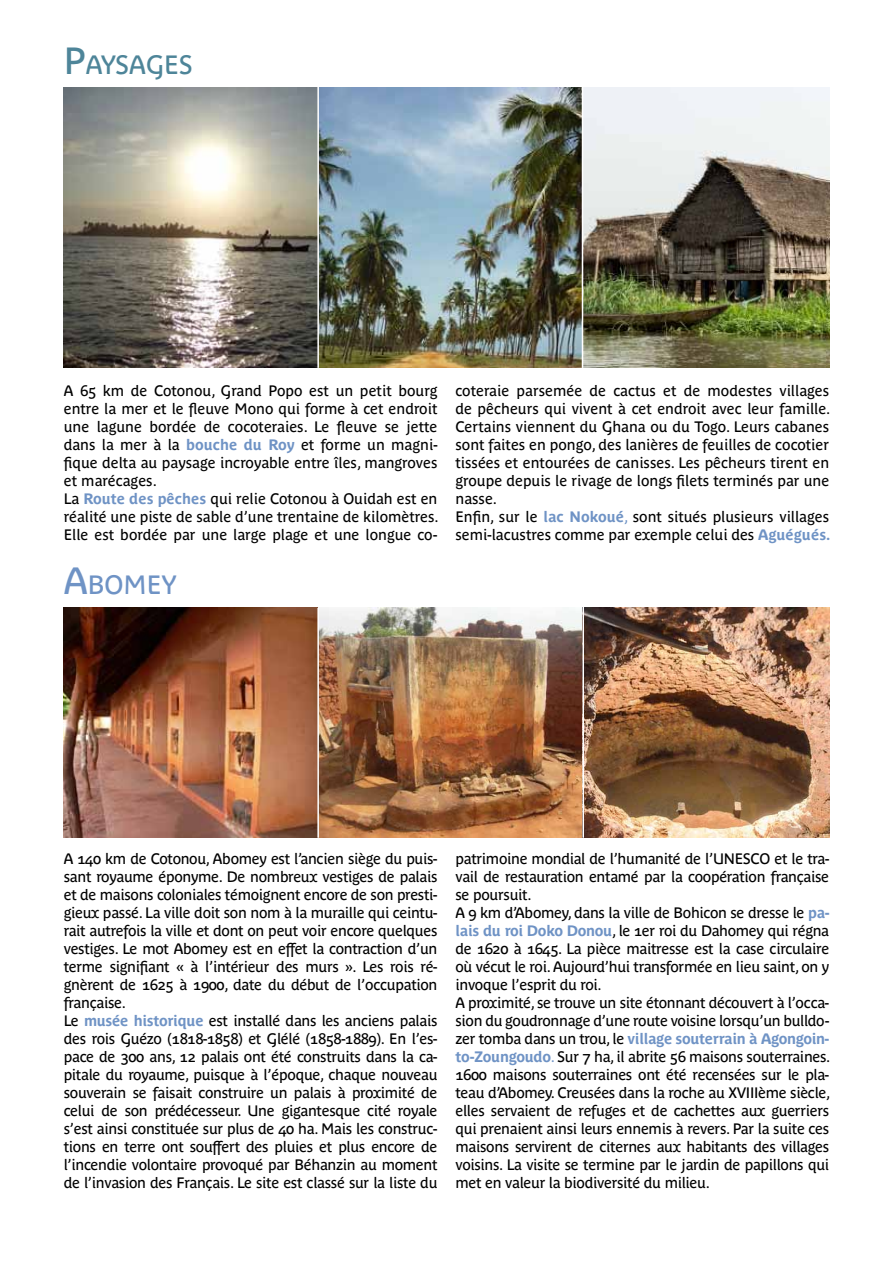
<style>
.page{position:relative;width:893px;height:1263px;background:#fff}
.page>*{position:absolute;margin:0;border:0;box-sizing:border-box;transform-origin:0 0}
.t1{font:26.25px "Parisine Plus Std";color:#4e8599}
.t2{font:26.25px "Parisine Plus Std";color:#6f93c5}
.t3{font:15px/18px "Parisine Plus Std";letter-spacing:-.02em;color:#000}
.t4{font:15px/18px "Parisine Plus Std";color:#000}
.s1{font-size:37.5px}
.s2{font-weight:700;color:#6f93c5}
.s3{color:#6f93c5}
</style>
<div class="page">
<img style="left:64px;top:608px;width:765px;height:230px">
<img style="left:64px;top:87px;width:765px;height:281px">
<hr style="left:317px;top:608px;width:2px;height:230px;background:#fff">
<hr style="left:582px;top:603px;width:2px;height:235px;background:#fff">
<hr style="left:317px;top:80px;width:2px;height:288px;background:#fff">
<hr style="left:582px;top:72px;width:1px;height:296px;background:#fff">
<h1 class="t1" style="left:64px;top:49px;width:131px"><span class="s1">P</span>AYSAGES</h1>
<p class="t4" style="left:64px;top:382px;width:376px">A 65 km de Cotonou, Grand Popo est un petit bourg entre la mer et le fleuve Mono qui forme à cet endroit une lagune bordée de cocoteraies. Le fleuve se jette dans la mer à la <span class="s2">bouche du Roy</span> et forme un magni&shy;fique delta au paysage incroyable entre îles, mangroves et marécages.<br>La <span class="s2">Route des pêches</span> qui relie Cotonou à Ouidah est en réalité une piste de sable d’une trentaine de kilomètres.<br>Elle est bordée par une large plage et une longue co-</p>
<p class="t4" style="left:455px;top:382px;width:376px">coteraie parsemée de cactus et de modestes villages de pêcheurs qui vivent à cet endroit avec leur famille.<br>Certains viennent du Ghana ou du Togo. Leurs cabanes sont faites en pongo, des lanières de feuilles de cocotier tissées et entourées de canisses. Les pêcheurs tirent en groupe depuis le rivage de longs filets terminés par une nasse.<br>Enfin, sur le <span class="s2">lac Nokoué</span><span class="s3">,</span> sont situés plusieurs villages semi-lacustres comme par exemple celui des <span class="s2">Aguégués.</span></p>
<h1 class="t2" style="left:64px;top:570px;width:115px"><span class="s1">A</span>BOMEY</h1>
<p class="t3" style="left:64px;top:850px;width:375px">A 140 km de Cotonou, Abomey est l’ancien siège du puis&shy;sant royaume éponyme. De nombreux vestiges de palais et de maisons coloniales témoignent encore de son presti&shy;gieux passé. La ville doit son nom à la muraille qui ceintu&shy;rait autrefois la ville et dont on peut voir encore quelques vestiges. Le mot Abomey est en effet la contraction d’un terme signifiant « à l’intérieur des murs ». Les rois ré&shy;gnèrent de 1625 à 1900, date du début de l’occupation française.<br>Le <span class="s2">musée historique</span> est installé dans les anciens palais des rois Guézo (1818-1858) et Glélé (1858-1889). En l’es&shy;pace de 300 ans, 12 palais ont été construits dans la ca&shy;pitale du royaume, puisque à l’époque, chaque nouveau souverain se faisait construire un palais à proximité de celui de son prédécesseur. Une gigantesque cité royale s’est ainsi constituée sur plus de 40 ha. Mais les construc&shy;tions en terre ont souffert des pluies et plus encore de l’incendie volontaire provoqué par Béhanzin au moment de l’invasion des Français. Le site est classé sur la liste du</p>
<p class="t3" style="left:455px;top:850px;width:376px">patrimoine mondial de l’humanité de l’UNESCO et le tra&shy;vail de restauration entamé par la coopération française se poursuit.<br>A 9 km d’Abomey, dans la ville de Bohicon se dresse le <span class="s2">pa&shy;lais du roi Doko Donou</span>, le 1er roi du Dahomey qui régna de 1620 à 1645. La pièce maitresse est la case circulaire où vécut le roi. Aujourd’hui transformée en lieu saint, on y invoque l’esprit du roi.<br>A proximité, se trouve un site étonnant découvert à l’occa&shy;sion du goudronnage d’une route voisine lorsqu’un bulldo&shy;zer tomba dans un trou, le <span class="s2">village souterrain à Agongoin&shy;to-Zoungoudo</span><span class="s3">.</span> Sur 7 ha, il abrite 56 maisons souterraines.<br>1600 maisons souterraines ont été recensées sur le pla&shy;teau d’Abomey. Creusées dans la roche au XVIIIème siècle, elles servaient de refuges et de cachettes aux guerriers qui prenaient ainsi leurs ennemis à revers. Par la suite ces maisons servirent de citernes aux habitants des villages voisins. La visite se termine par le jardin de papillons qui met en valeur la biodiversité du milieu.</p>
</div>
